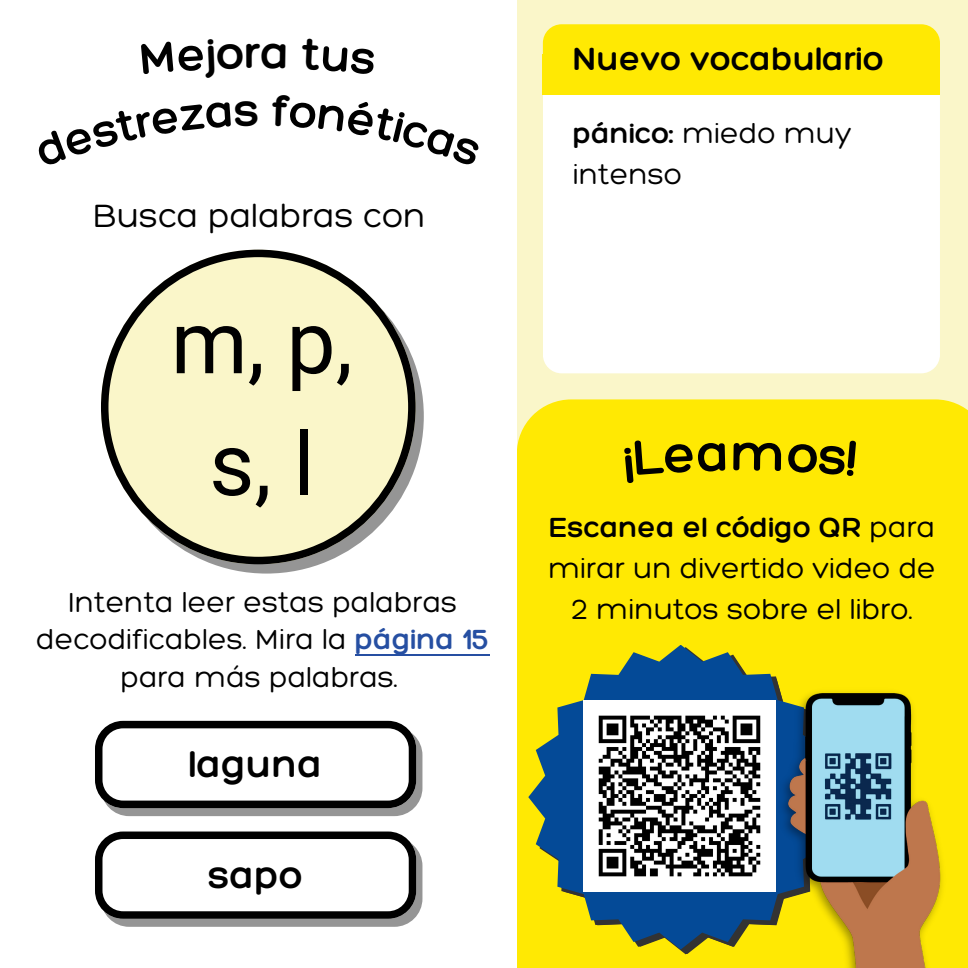
<style>
.page{position:relative;width:968px;height:968px;background:#fff}
.page>*{position:absolute;margin:0;border:0;box-sizing:border-box;transform-origin:0 0}
.t1{font:87.5px/121.8px "Roboto";color:#000;text-align:center}
.t2{font:300 47.5px "Hero";color:#000}
.t3{font:300 40px "Hero";color:#000}
.t4{font:300 35px "Hero";color:#000}
.t5{font:300 35px "Hero";color:#000}
.t6{font:300 30px/41.2px "Hero";color:#000;text-align:center}
.s1{color:#264fa2}
.s2{font-style:inherit}
</style>
<div class="page">
<div style="left:517px;top:0;width:451px;height:968px;background:#faf6c9"></div>
<div style="left:517px;top:399px;width:451px;height:569px;background:#ffe903"></div>
<div style="left:543px;top:59px;width:396px;height:314px;background:#fff;border-radius:19px"></div>
<div style="left:543px;top:24px;width:396px;height:64px;background:#ffe903;border-radius:19px"></div>
<div style="left:101px;top:727px;width:321px;height:89px;background:#959595;border-radius:28px"></div>
<div style="left:101px;top:837px;width:321px;height:89px;background:#959595;border-radius:28px"></div>
<div style="left:543px;top:55px;width:397px;height:40px;background:#ffe903"></div>
<svg style="left:101px;top:250px;width:314px;height:314px"></svg>
<svg style="left:528px;top:644px;width:305px;height:305px;background:#7a9350"></svg>
<img style="left:583px;top:700px;width:190px;height:191px">
<img style="left:773px;top:683px;width:176px;height:285px">
<svg style="left:95px;top:720px;width:321px;height:88px;background:#cbcbcb"></svg>
<svg style="left:95px;top:831px;width:321px;height:87px;background:#cdcdcd"></svg>
<hr style="left:355px;top:654px;width:134px;height:1px;background:#264fa2">
<div style="left:624px;top:438px;width:101px;height:45px;background:#ffe903"></div>
<svg style="left:733px;top:442px;width:48px;height:29px"></svg>
<div style="left:787px;top:440px;width:69px;height:36px;background:#ffe903"></div>
<h2 class="t2" style="left:245px;top:23px;width:11px">r</h2>
<h2 class="t4" style="left:573px;top:37px;width:312px">Nuevo vocabulario</h2>
<p class="t5" style="left:93px;top:194px;width:334px">Busca palabras con</p>
<p class="t1" style="left:171px;top:282px;width:183px">m, p, s, l</p>
<p class="t6" style="left:36px;top:583px;width:443px;line-height:37.2px">Intenta leer estas palabras decodificables. Mira la <span class="s1">página 15</span></p>
<p class="t6" style="left:120px;top:656px;width:279px">para más palabras.</p>
<p class="t3" style="left:189px;top:739px;width:135px">laguna</p>
<p class="t3" style="left:208px;top:850px;width:96px">sapo</p>
<p class="t6" style="left:573px;top:111px;width:270px"><span class="s2">pánico:</span> miedo muy</p>
<p class="t6" style="left:573px;top:153px;width:111px">intenso</p>
<p class="t6" style="left:548px;top:505px;width:389px"><span class="s2">Escanea el código QR</span> para mirar un divertido video de<br>2 minutos sobre el libro.</p>
</div>
